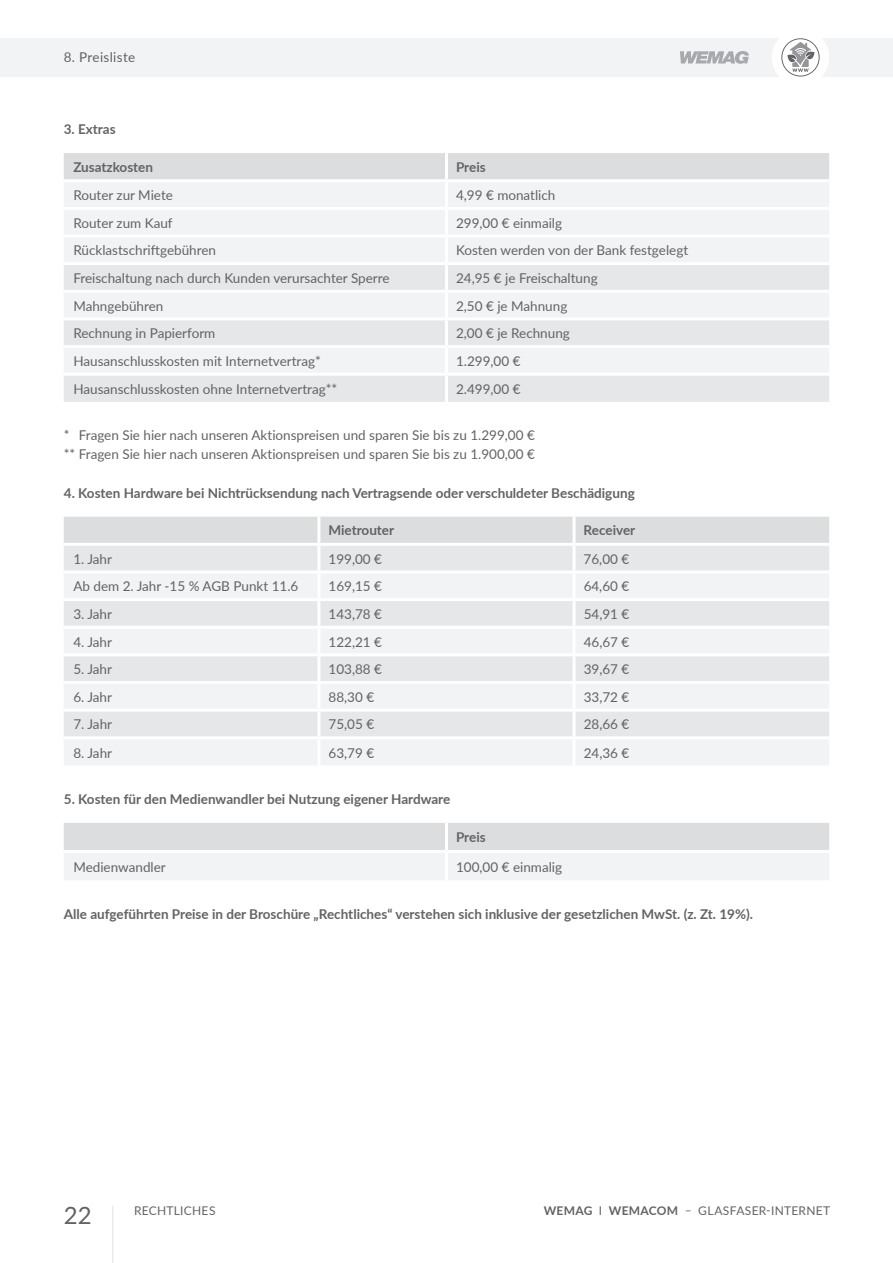
<style>
.page{position:relative;width:893px;height:1263px;background:#fff}
.page>*{position:absolute;margin:0;border:0;box-sizing:border-box;transform-origin:0 0}
.t1{font:24px "Lato";color:#636366}
.t2{font:13.5px/19.2px "Lato";color:#636366}
.t3{font:700 13.5px "Lato";color:#636366}
.t4{font:13.5px "Lato";letter-spacing:.025em;color:#636366}
.t5{font:12px "Lato";letter-spacing:.025em;color:#636366}
.s1{color:#fff}
.s2{font-weight:700}
</style>
<div class="page">
<hr style="left:112px;top:1205px;width:1px;height:58px;background:#e6e7e9">
<div style="left:64px;top:153px;width:765px;height:26px;background:#dcdddf"></div>
<div style="left:64px;top:183px;width:765px;height:79px;background:#f2f3f4"></div>
<svg style="left:64px;top:265px;width:765px;height:137px;fill:#e6e7e9"></svg>
<hr style="left:445px;top:153px;width:3px;height:26px;background:#fff">
<hr style="left:445px;top:182px;width:3px;height:25px;background:#fff">
<hr style="left:64px;top:207px;width:382px;height:3px;background:#fff">
<hr style="left:446px;top:207px;width:383px;height:3px;background:#fff">
<hr style="left:445px;top:210px;width:3px;height:24px;background:#fff">
<hr style="left:64px;top:234px;width:382px;height:3px;background:#fff">
<hr style="left:446px;top:234px;width:383px;height:3px;background:#fff">
<hr style="left:445px;top:237px;width:3px;height:25px;background:#fff">
<hr style="left:445px;top:265px;width:3px;height:25px;background:#fff">
<hr style="left:64px;top:290px;width:382px;height:3px;background:#fff">
<hr style="left:446px;top:290px;width:383px;height:3px;background:#fff">
<hr style="left:445px;top:293px;width:3px;height:24px;background:#fff">
<hr style="left:64px;top:317px;width:382px;height:3px;background:#fff">
<hr style="left:446px;top:317px;width:383px;height:3px;background:#fff">
<hr style="left:445px;top:320px;width:3px;height:25px;background:#fff">
<hr style="left:64px;top:345px;width:382px;height:3px;background:#fff">
<hr style="left:446px;top:345px;width:383px;height:3px;background:#fff">
<hr style="left:445px;top:348px;width:3px;height:25px;background:#fff">
<hr style="left:64px;top:373px;width:382px;height:3px;background:#fff">
<hr style="left:446px;top:373px;width:383px;height:3px;background:#fff">
<hr style="left:445px;top:376px;width:3px;height:26px;background:#fff">
<div style="left:64px;top:517px;width:765px;height:26px;background:#dcdddf"></div>
<div style="left:64px;top:546px;width:765px;height:24px;background:#e6e7e9"></div>
<svg style="left:64px;top:574px;width:765px;height:191px;fill:#f2f3f4"></svg>
<hr style="left:317px;top:517px;width:3px;height:26px;background:#fff">
<hr style="left:317px;top:546px;width:3px;height:24px;background:#fff">
<hr style="left:317px;top:573px;width:3px;height:25px;background:#fff">
<hr style="left:64px;top:598px;width:255px;height:3px;background:#fff">
<hr style="left:319px;top:598px;width:255px;height:3px;background:#fff">
<hr style="left:317px;top:601px;width:3px;height:25px;background:#fff">
<hr style="left:574px;top:598px;width:255px;height:3px;background:#fff">
<hr style="left:64px;top:626px;width:255px;height:3px;background:#fff">
<hr style="left:319px;top:626px;width:255px;height:3px;background:#fff">
<hr style="left:317px;top:629px;width:3px;height:24px;background:#fff">
<hr style="left:574px;top:626px;width:255px;height:3px;background:#fff">
<hr style="left:64px;top:653px;width:255px;height:3px;background:#fff">
<hr style="left:319px;top:653px;width:255px;height:3px;background:#fff">
<hr style="left:317px;top:656px;width:3px;height:25px;background:#fff">
<hr style="left:574px;top:653px;width:255px;height:3px;background:#fff">
<hr style="left:64px;top:681px;width:255px;height:3px;background:#fff">
<hr style="left:319px;top:681px;width:255px;height:3px;background:#fff">
<hr style="left:317px;top:684px;width:3px;height:25px;background:#fff">
<hr style="left:574px;top:681px;width:255px;height:3px;background:#fff">
<hr style="left:64px;top:709px;width:255px;height:3px;background:#fff">
<hr style="left:319px;top:709px;width:255px;height:3px;background:#fff">
<hr style="left:317px;top:712px;width:3px;height:24px;background:#fff">
<hr style="left:574px;top:709px;width:255px;height:3px;background:#fff">
<hr style="left:64px;top:736px;width:255px;height:3px;background:#fff">
<hr style="left:319px;top:736px;width:255px;height:3px;background:#fff">
<hr style="left:317px;top:739px;width:3px;height:26px;background:#fff">
<hr style="left:574px;top:736px;width:255px;height:3px;background:#fff">
<hr style="left:573px;top:517px;width:3px;height:26px;background:#fff">
<hr style="left:573px;top:546px;width:3px;height:24px;background:#fff">
<hr style="left:573px;top:573px;width:3px;height:25px;background:#fff">
<hr style="left:573px;top:601px;width:3px;height:25px;background:#fff">
<hr style="left:573px;top:629px;width:3px;height:24px;background:#fff">
<hr style="left:573px;top:656px;width:3px;height:25px;background:#fff">
<hr style="left:573px;top:684px;width:3px;height:25px;background:#fff">
<hr style="left:573px;top:712px;width:3px;height:24px;background:#fff">
<hr style="left:573px;top:739px;width:3px;height:26px;background:#fff">
<svg style="left:64px;top:823px;width:765px;height:57px"></svg>
<hr style="left:445px;top:823px;width:3px;height:27px;background:#fff">
<hr style="left:64px;top:850px;width:382px;height:3px;background:#fff">
<hr style="left:446px;top:850px;width:383px;height:3px;background:#fff">
<hr style="left:445px;top:853px;width:3px;height:27px;background:#fff">
<div style="left:0;top:38px;width:893px;height:39px;background:#f2f3f4"></div>
<div style="left:772px;top:29px;width:57px;height:57px;background:#fff;border-radius:50%"></div>
<svg style="left:781px;top:38px;width:39px;height:39px"></svg>
<svg style="left:680px;top:51px;width:69px;height:13px"></svg>
<p class="t4" style="left:64px;top:48px;width:73px">8. Preisliste</p>
<p class="t3" style="left:64px;top:119px;width:53px">3. Extras</p>
<p class="t3" style="left:73px;top:157px;width:81px">Zusatzkosten</p>
<p class="t3" style="left:456px;top:157px;width:31px">Preis</p>
<p class="t2" style="left:73px;top:185px;width:101px">Router zur Miete</p>
<p class="t2" style="left:456px;top:185px;width:101px">4,99 € monatlich</p>
<p class="t2" style="left:73px;top:213px;width:101px">Router zum Kauf</p>
<p class="t2" style="left:456px;top:213px;width:108px">299,00 € einmailg</p>
<p class="t2" style="left:73px;top:240px;width:144px">Rücklastschriftgebühren</p>
<p class="t2" style="left:456px;top:240px;width:234px">Kosten werden von der Bank festgelegt</p>
<p class="t2" style="left:73px;top:268px;width:318px">Freischaltung nach durch Kunden verursachter Sperre</p>
<p class="t2" style="left:456px;top:268px;width:143px">24,95 € je Freischaltung</p>
<p class="t2" style="left:73px;top:295px;width:92px">Mahngebühren</p>
<p class="t2" style="left:456px;top:295px;width:113px">2,50 € je Mahnung</p>
<p class="t2" style="left:73px;top:323px;width:144px">Rechnung in Papierform</p>
<p class="t2" style="left:456px;top:323px;width:115px">2,00 € je Rechnung</p>
<p class="t2" style="left:73px;top:351px;width:249px">Hausanschlusskosten mit Internetvertrag*</p>
<p class="t2" style="left:456px;top:351px;width:66px">1.299,00 €</p>
<p class="t2" style="left:73px;top:379px;width:265px">Hausanschlusskosten ohne Internetvertrag**</p>
<p class="t2" style="left:456px;top:379px;width:66px">2.499,00 €</p>
<p class="t2" style="left:64px;top:425px;width:472px">*<span class="s1">*</span> Fragen Sie hier nach unseren Aktionspreisen und sparen Sie bis zu 1.299,00 € ** Fragen Sie hier nach unseren Aktionspreisen und sparen Sie bis zu 1.900,00 €</p>
<p class="t3" style="left:64px;top:483px;width:572px">4. Kosten Hardware bei Nichtrücksendung nach Vertragsende oder verschuldeter Beschädigung</p>
<p class="t3" style="left:328px;top:520px;width:67px">Mietrouter</p>
<p class="t3" style="left:584px;top:520px;width:53px">Receiver</p>
<p class="t2" style="left:73px;top:548px;width:40px">1. Jahr</p>
<p class="t2" style="left:328px;top:548px;width:55px">199,00 €</p>
<p class="t2" style="left:584px;top:548px;width:47px">76,00 €</p>
<p class="t2" style="left:73px;top:576px;width:227px">Ab dem 2. Jahr -15 % AGB Punkt 11.6</p>
<p class="t2" style="left:328px;top:576px;width:55px">169,15 €</p>
<p class="t2" style="left:584px;top:576px;width:47px">64,60 €</p>
<p class="t2" style="left:73px;top:604px;width:40px">3. Jahr</p>
<p class="t2" style="left:329px;top:604px;width:55px">143,78 €</p>
<p class="t2" style="left:584px;top:604px;width:47px">54,91 €</p>
<p class="t2" style="left:73px;top:631px;width:40px">4. Jahr</p>
<p class="t2" style="left:329px;top:631px;width:55px">122,21 €</p>
<p class="t2" style="left:584px;top:631px;width:47px">46,67 €</p>
<p class="t2" style="left:73px;top:659px;width:40px">5. Jahr</p>
<p class="t2" style="left:329px;top:659px;width:55px">103,88 €</p>
<p class="t2" style="left:584px;top:659px;width:47px">39,67 €</p>
<p class="t2" style="left:73px;top:687px;width:40px">6. Jahr</p>
<p class="t2" style="left:329px;top:687px;width:47px">88,30 €</p>
<p class="t2" style="left:584px;top:687px;width:47px">33,72 €</p>
<p class="t2" style="left:73px;top:714px;width:40px">7. Jahr</p>
<p class="t2" style="left:329px;top:714px;width:47px">75,05 €</p>
<p class="t2" style="left:584px;top:714px;width:47px">28,66 €</p>
<p class="t2" style="left:73px;top:743px;width:40px">8. Jahr</p>
<p class="t2" style="left:329px;top:743px;width:47px">63,79 €</p>
<p class="t2" style="left:584px;top:743px;width:47px">24,36 €</p>
<p class="t3" style="left:64px;top:789px;width:388px">5. Kosten für den Medienwandler bei Nutzung eigener Hardware</p>
<p class="t3" style="left:456px;top:827px;width:31px">Preis</p>
<p class="t2" style="left:73px;top:857px;width:94px">Medienwandler</p>
<p class="t2" style="left:456px;top:857px;width:108px">100,00 € einmalig</p>
<p class="t3" style="left:64px;top:904px;width:691px">Alle aufgeführten Preise in der Broschüre „Rechtliches“ verstehen sich inklusive der gesetzlichen MwSt. (z. Zt. 19%).</p>
<h1 class="t1" style="left:64px;top:1198px;width:29px">22</h1>
<p class="t5" style="left:544px;top:1202px;width:288px"><span class="s2">WEMAG</span> I <span class="s2">WEMACOM</span> – GLASFASER-INTERNET</p>
<p class="t5" style="left:134px;top:1202px;width:83px">RECHTLICHES</p>
</div>
